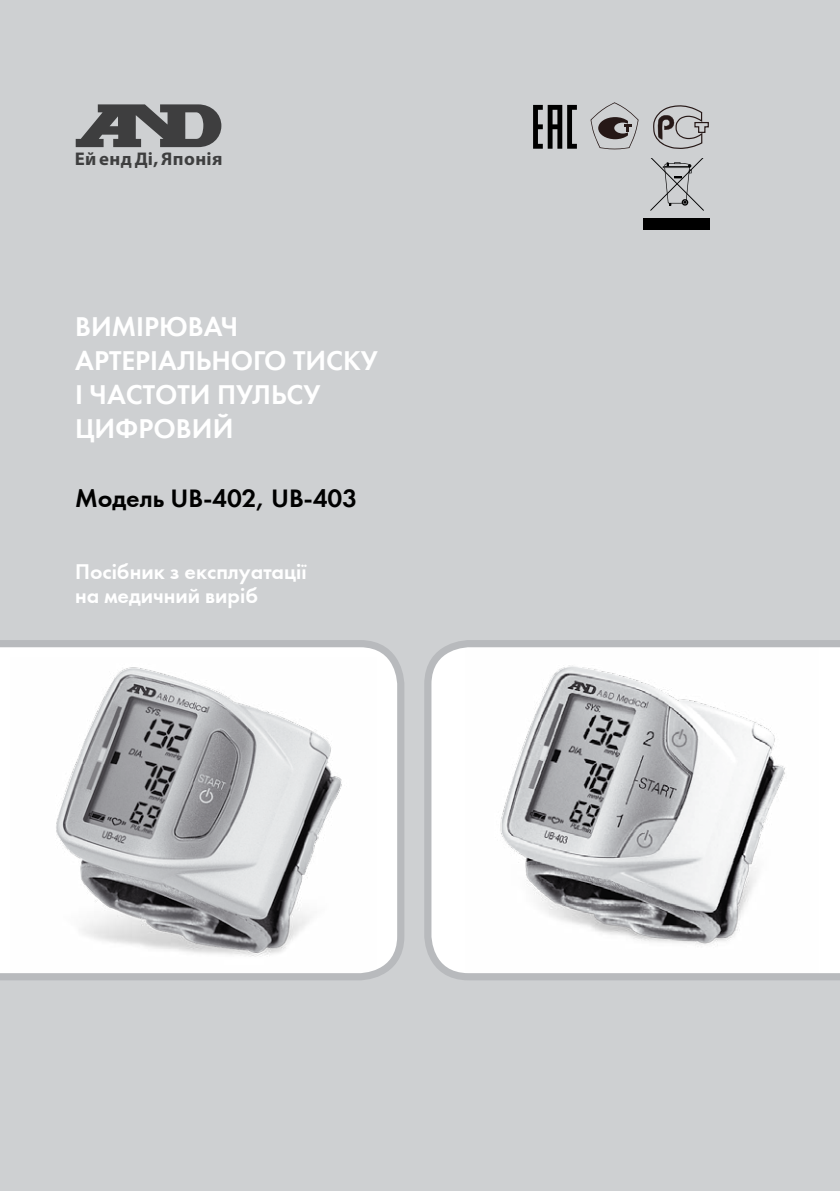
<style>
.page{position:relative;width:840px;height:1191px;background:#fff}
.page>*{position:absolute;margin:0;border:0;box-sizing:border-box;transform-origin:0 0}
.t1{font:28px/34px "Futura Demi C";color:#fff}
.t2{font:26px "Futura Demi C";color:#000}
.t3{font:22px/24px "Futura Demi C";color:#fff}
.t4{font:700 18.4px "Myriad Pro";letter-spacing:.02em;color:#000}
</style>
<div class="page">
<div style="left:0;top:0;width:839px;height:1191px;background:#ced0d2"></div>
<svg style="left:0;top:640px;width:404px;height:340px"></svg>
<svg style="left:424px;top:640px;width:415px;height:340px"></svg>
<svg style="left:590px;top:102px;width:48px;height:47px"></svg>
<svg style="left:653px;top:105px;width:55px;height:44px"></svg>
<svg style="left:533px;top:105px;width:43px;height:44px"></svg>
<svg style="left:650px;top:159px;width:53px;height:52px"></svg>
<div style="left:643px;top:218px;width:66px;height:12px;background:#000"></div>
<svg style="left:76px;top:104px;width:145px;height:43px"></svg>
<p class="t4" style="left:75px;top:148px;width:149px">Ей ендДі, Японія</p>
<p class="t1" style="left:75px;top:310px;width:304px">ВИМІРЮВАЧ<br>АРТЕРІАЛЬНОГО ТИСКУ<br>І ЧАСТОТИ ПУЛЬСУ<br>ЦИФРОВИЙ</p>
<p class="t2" style="left:75px;top:483px;width:283px">Модель UВ-402, UВ-403</p>
<p class="t3" style="left:75px;top:559px;width:233px">Посібник з експлуатації на медичний виріб</p>
</div>
